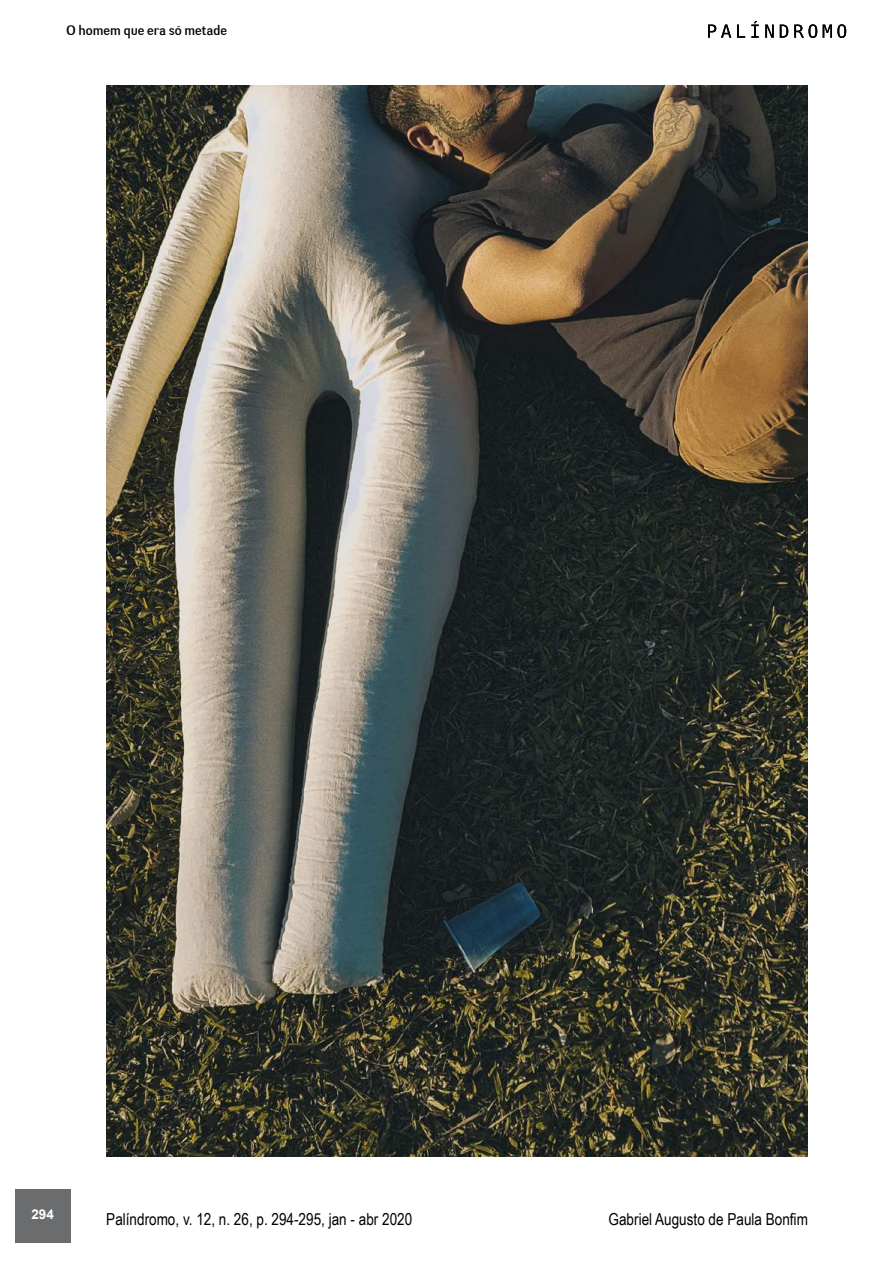
<style>
.page{position:relative;width:893px;height:1263px;background:#fff}
.page>*{position:absolute;margin:0;border:0;box-sizing:border-box;transform-origin:0 0}
.t1{font:16.5px "Arial Narrow";color:#000}
.t2{font:13.5px "Negotiate Free";color:#000}
.t3{font:700 13.5px "Arial";color:#fff}
</style>
<div class="page">
<div style="left:15px;top:1189px;width:55px;height:53px;background:#6b6c6e"></div>
<svg style="left:708px;top:25px;width:23px;height:13px"></svg>
<svg style="left:737px;top:25px;width:8px;height:13px"></svg>
<svg style="left:751px;top:21px;width:8px;height:17px"></svg>
<svg style="left:765px;top:25px;width:9px;height:13px"></svg>
<svg style="left:780px;top:25px;width:8px;height:13px"></svg>
<svg style="left:794px;top:24px;width:23px;height:14px"></svg>
<svg style="left:823px;top:24px;width:23px;height:14px"></svg>
<img style="left:106px;top:85px;width:702px;height:1072px">
<p class="t2" style="left:67px;top:22px;width:162px">O homem que era só metade</p>
<p class="t3" style="left:31px;top:1205px;width:24px">294</p>
<p class="t1" style="left:106px;top:1206px;width:307px">Palíndromo, v. 12, n. 26, p. 294-295, jan - abr 2020</p>
<p class="t1" style="left:609px;top:1206px;width:201px">Gabriel Augusto de Paula Bonfim</p>
</div>
